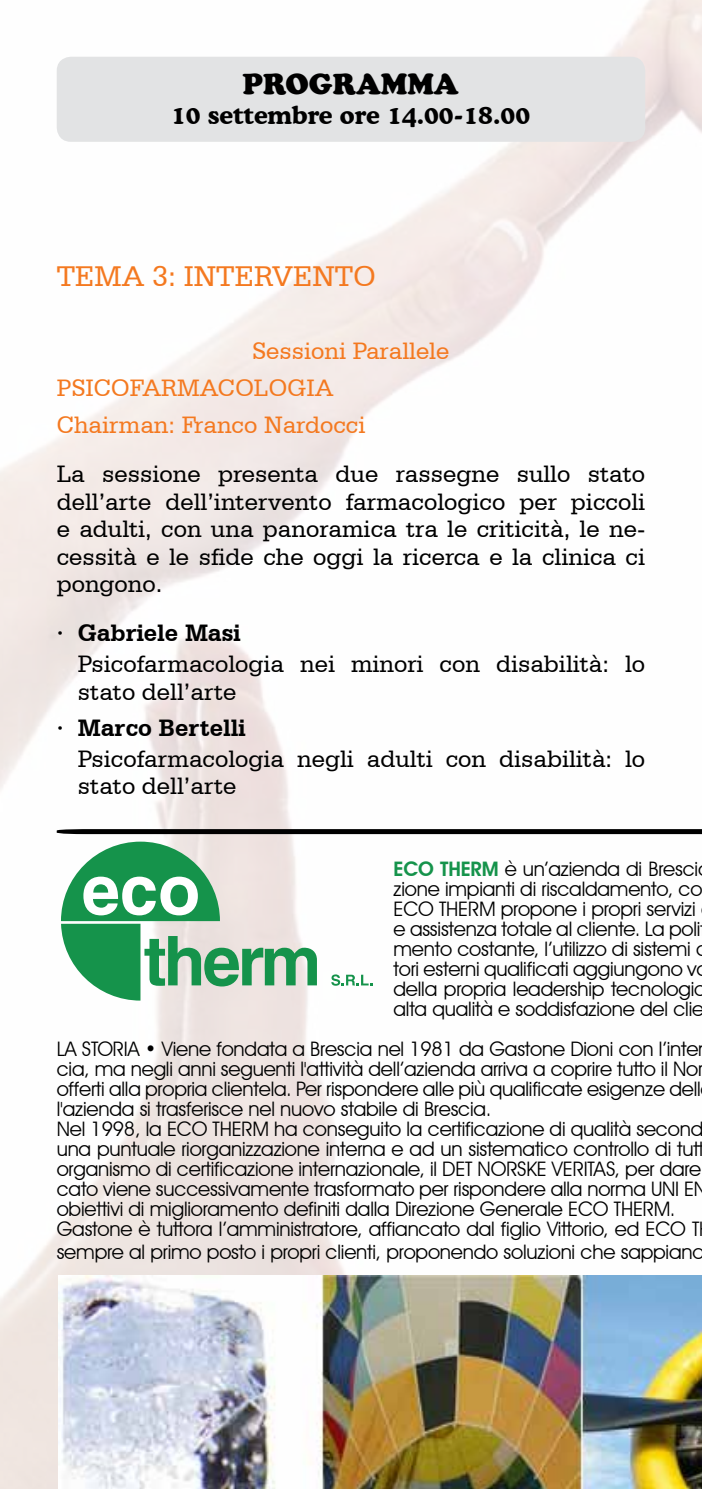
<style>
.page{position:relative;width:702px;height:1489px;background:#fff}
.page>*{position:absolute;margin:0;border:0;box-sizing:border-box;transform-origin:0 0}
.t1{font:30px "Serifa BT";color:#f47920}
.t2{font:900 30px "Cooper";color:#000}
.t3{font:25px/27.5px "Serifa BT";color:#000}
.t4{font:25px/37px "Serifa BT";color:#f47920}
.t5{font:700 25px "Serifa BT";color:#000}
.t6{font:700 25px "Cooper BT";color:#000}
.t7{font:20px/20px "Avant Garde IT Cby BT";letter-spacing:-.01em;color:#000}
.s1{font-weight:600;color:#15934b}
</style>
<div class="page">
<img style="left:0;top:0;width:702px;height:1488px">
<div style="left:57px;top:57px;width:588px;height:85px;background:#e2e3e4;border-radius:14px"></div>
<svg style="left:57px;top:829px;width:645px;height:5px;background:#060606"></svg>
<svg style="left:61px;top:841px;width:256px;height:159px"></svg>
<svg style="left:331px;top:974px;width:41px;height:11px"></svg>
<img style="left:59px;top:1274px;width:643px;height:214px">
<h1 class="t2" style="left:242px;top:67px;width:218px">PROGRAMMA</h1>
<p class="t6" style="left:171px;top:100px;width:360px">10 settembre ore 14.00-18.00</p>
<h1 class="t1" style="left:57px;top:258px;width:320px">TEMA 3: INTERVENTO</h1>
<p class="t4" style="left:57px;top:332px;width:394px;text-indent:196px">Sessioni Parallele<br>PSICOFARMACOLOGIA<br>Chairman: Franco Nardocci</p>
<p class="t3" style="left:57px;top:460px;width:590px;text-align:justify">La sessione presenta due rassegne sullo stato dell’arte dell’intervento farmacologico per piccoli e adulti, con una panoramica tra le criticità, le ne&shy;cessità e le sfide che oggi la ricerca e la clinica ci pongono.</p>
<p class="t5" style="left:57px;top:617px;width:186px">∙ Gabriele Masi</p>
<p class="t3" style="left:78px;top:649px;width:568px">Psicofarmacologia nei minori con disabilità: lo stato dell’arte</p>
<p class="t5" style="left:57px;top:712px;width:191px">∙ Marco Bertelli</p>
<p class="t3" style="left:78px;top:744px;width:568px">Psicofarmacologia negli adulti con disabilità: lo stato dell’arte</p>
<p class="t7" style="left:393px;top:858px;width:314px"><span class="s1">ECO THERM</span> è un’azienda di Bresci zione impianti di riscaldamento, co ECO THERM propone i propri servizi e assistenza totale al cliente. La poli mento costante, l’utilizzo di sistemi tori esterni qualificati aggiungono v della propria leadership tecnologic alta qualità e soddisfazione del clie</p>
<p class="t7" style="left:57px;top:1038px;width:652px">LA STORIA • Viene fondata a Brescia nel 1981 da Gastone Dioni con l’inte cia, ma negli anni seguenti l'attività dell’azienda arriva a coprire tutto il Nor offerti alla propria clientela. Per rispondere alle più qualificate esigenze dell l'azienda si trasferisce nel nuovo stabile di Brescia.<br>Nel 1998, la ECO THERM ha conseguito la certificazione di qualità second una puntuale riorganizzazione interna e ad un sistematico controllo di tutt organismo di certificazione internazionale, il DET NORSKE VERITAS, per dare cato viene successivamente trasformato per rispondere alla norma UNI EN obiettivi di miglioramento definiti dalla Direzione Generale ECO THERM.<br>Gastone è tuttora l’amministratore, affiancato dal figlio Vittorio, ed ECO T</p>
<p class="t7" style="left:57px;top:1241px;width:649px">sempre al primo posto i propri clienti, proponendo soluzioni che sappiano</p>
</div>
